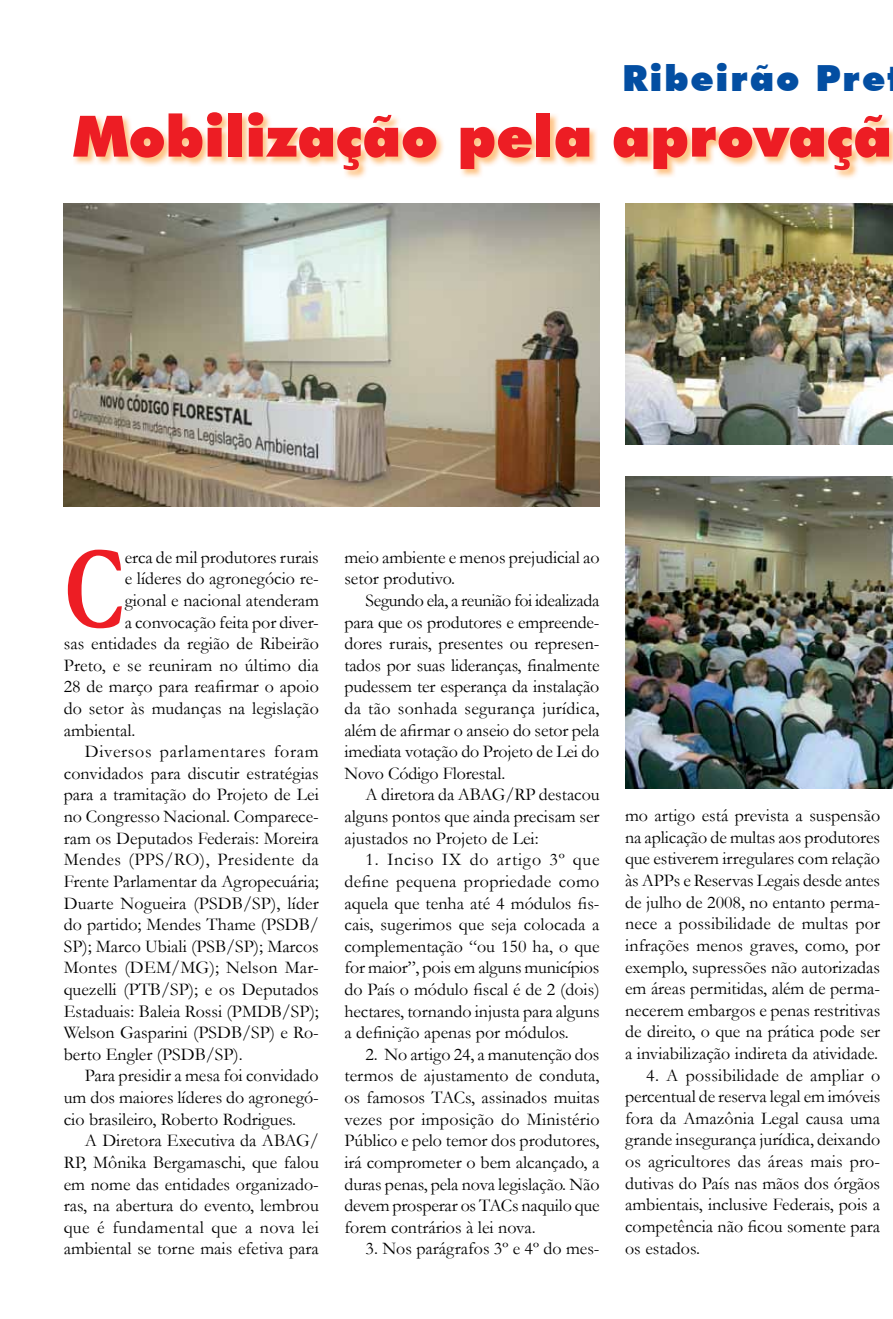
<style>
.page{position:relative;width:893px;height:1319px;background:#fff}
.page>*{position:absolute;margin:0;border:0;box-sizing:border-box;transform-origin:0 0}
.t1{font:700 120px "Garamond";color:#ed1d24;scale:.75 1}
.t2{font:900 57px "Futura BT";color:#ed1d24}
.t3{font:900 36px "Futura BT";letter-spacing:.05em;color:#034ea2}
.t4{font:18px/21.6px "Garamond";color:#000;text-align:justify}
.t5{font:18px "Garamond";letter-spacing:.025em;color:#000}
.t6{font:18px "Garamond";letter-spacing:.04em;color:#000}
</style>
<div class="page">
<img style="left:74px;top:113px;width:819px;height:65px">
<img style="left:64px;top:203px;width:536px;height:303px">
<img style="left:625px;top:203px;width:268px;height:241px">
<img style="left:625px;top:476px;width:268px;height:312px">
<h3 class="t3" style="left:622px;top:56px;width:265px">Ribeirão Pre</h3>
<h2 class="t2" style="left:73px;top:102px;width:820px">Mobilização pela aprovaçã</h2>
<h1 class="t1" style="left:64px;top:508px;width:83px">C</h1>
<p class="t4" style="left:125px;top:545px;width:196px">erca de mil produtores rurais</p>
<p class="t4" style="left:125px;top:567px;width:196px">e líderes do agronegócio re-</p>
<p class="t4" style="left:125px;top:589px;width:196px">gional e nacional atenderam</p>
<p class="t4" style="left:125px;top:610px;width:196px">a convocação feita por diver-</p>
<p class="t4" style="left:64px;top:632px;width:257px">sas entidades da região de Ribeirão</p>
<p class="t4" style="left:64px;top:653px;width:257px">Preto, e se reuniram no último dia</p>
<p class="t4" style="left:64px;top:675px;width:257px">28 de março para reafirmar o apoio</p>
<p class="t4" style="left:64px;top:697px;width:257px">do setor às mudanças na legislação</p>
<p class="t4" style="left:64px;top:718px;width:73px">ambiental.</p>
<p class="t6" style="left:85px;top:739px;width:235px">Diversos parlamentares foram</p>
<p class="t4" style="left:64px;top:761px;width:257px">convidados para discutir estratégias</p>
<p class="t4" style="left:64px;top:783px;width:257px">para a tramitação do Projeto de Lei</p>
<p class="t4" style="left:64px;top:805px;width:257px">no Congresso Nacional. Comparece-</p>
<p class="t4" style="left:64px;top:826px;width:257px">ram os Deputados Federais: Moreira</p>
<p class="t5" style="left:64px;top:847px;width:257px">Mendes (PPS/RO), Presidente da</p>
<p class="t4" style="left:64px;top:869px;width:257px">Frente Parlamentar da Agropecuária;</p>
<p class="t4" style="left:64px;top:891px;width:257px">Duarte Nogueira (PSDB/SP), líder</p>
<p class="t4" style="left:64px;top:913px;width:257px">do partido; Mendes Thame (PSDB/</p>
<p class="t4" style="left:64px;top:934px;width:257px">SP); Marco Ubiali (PSB/SP); Marcos</p>
<p class="t4" style="left:64px;top:956px;width:257px">Montes (DEM/MG); Nelson Mar-</p>
<p class="t4" style="left:64px;top:977px;width:257px">quezelli (PTB/SP); e os Deputados</p>
<p class="t4" style="left:64px;top:999px;width:257px">Estaduais: Baleia Rossi (PMDB/SP);</p>
<p class="t4" style="left:64px;top:1021px;width:257px">Welson Gasparini (PSDB/SP) e Ro-</p>
<p class="t4" style="left:64px;top:1042px;width:181px">berto Engler (PSDB/SP).</p>
<p class="t4" style="left:85px;top:1064px;width:235px">Para presidir a mesa foi convidado</p>
<p class="t4" style="left:64px;top:1085px;width:257px">um dos maiores líderes do agronegó-</p>
<p class="t4" style="left:64px;top:1107px;width:234px">cio brasileiro, Roberto Rodrigues.</p>
<p class="t4" style="left:85px;top:1129px;width:235px">A Diretora Executiva da ABAG/</p>
<p class="t4" style="left:64px;top:1150px;width:257px">RP, Mônika Bergamaschi, que falou</p>
<p class="t4" style="left:64px;top:1172px;width:257px">em nome das entidades organizado-</p>
<p class="t4" style="left:64px;top:1193px;width:257px">ras, na abertura do evento, lembrou</p>
<p class="t5" style="left:64px;top:1214px;width:257px">que é fundamental que a nova lei</p>
<p class="t4" style="left:64px;top:1237px;width:257px">ambiental se torne mais efetiva para</p>
<p class="t4" style="left:344px;top:545px;width:257px">meio ambiente e menos prejudicial ao setor produtivo.</p>
<p class="t4" style="left:344px;top:589px;width:257px;text-indent:21px">Segundo ela, a reunião foi idealizada para que os produtores e empreende&shy;dores rurais, presentes ou represen&shy;tados por suas lideranças, finalmente pudessem ter esperança da instalação da tão sonhada segurança jurídica, além de afirmar o anseio do setor pela imediata votação do Projeto de Lei do Novo Código Florestal.</p>
<p class="t4" style="left:344px;top:783px;width:257px;text-indent:21px">A diretora da ABAG/RP destacou alguns pontos que ainda precisam ser ajustados no Projeto de Lei:</p>
<p class="t4" style="left:344px;top:848px;width:257px;text-indent:21px">1. Inciso IX do artigo 3º que define pequena propriedade como aquela que tenha até 4 módulos fis&shy;cais, sugerimos que seja colocada a complementação “ou 150 ha, o que for maior”, pois em alguns municípios do País o módulo fiscal é de 2 (dois) hectares, tornando injusta para alguns a definição apenas por módulos.</p>
<p class="t4" style="left:344px;top:1042px;width:257px;text-indent:21px">2. No artigo 24, a manutenção dos termos de ajustamento de conduta, os famosos TACs, assinados muitas vezes por imposição do Ministério Público e pelo temor dos produtores, irá comprometer o bem alcançado, a duras penas, pela nova legislação. Não devem prosperar os TACs naquilo que forem contrários à lei nova.</p>
<p class="t4" style="left:366px;top:1237px;width:235px">3. Nos parágrafos 3º e 4º do mes-</p>
<p class="t4" style="left:625px;top:804px;width:257px">mo artigo está prevista a suspensão na aplicação de multas aos produtores que estiverem irregulares com relação às APPs e Reservas Legais desde antes de julho de 2008, no entanto perma&shy;nece a possibilidade de multas por infrações menos graves, como, por exemplo, supressões não autorizadas em áreas permitidas, além de perma&shy;necerem embargos e penas restritivas de direito, o que na prática pode ser a inviabilização indireta da atividade.</p>
<p class="t4" style="left:625px;top:1063px;width:257px;text-indent:21px">4. A possibilidade de ampliar o percentual de reserva legal em imóveis fora da Amazônia Legal causa uma grande insegurança jurídica, deixando os agricultores das áreas mais pro&shy;dutivas do País nas mãos dos órgãos ambientais, inclusive Federais, pois a competência não ficou somente para os estados.</p>
</div>
